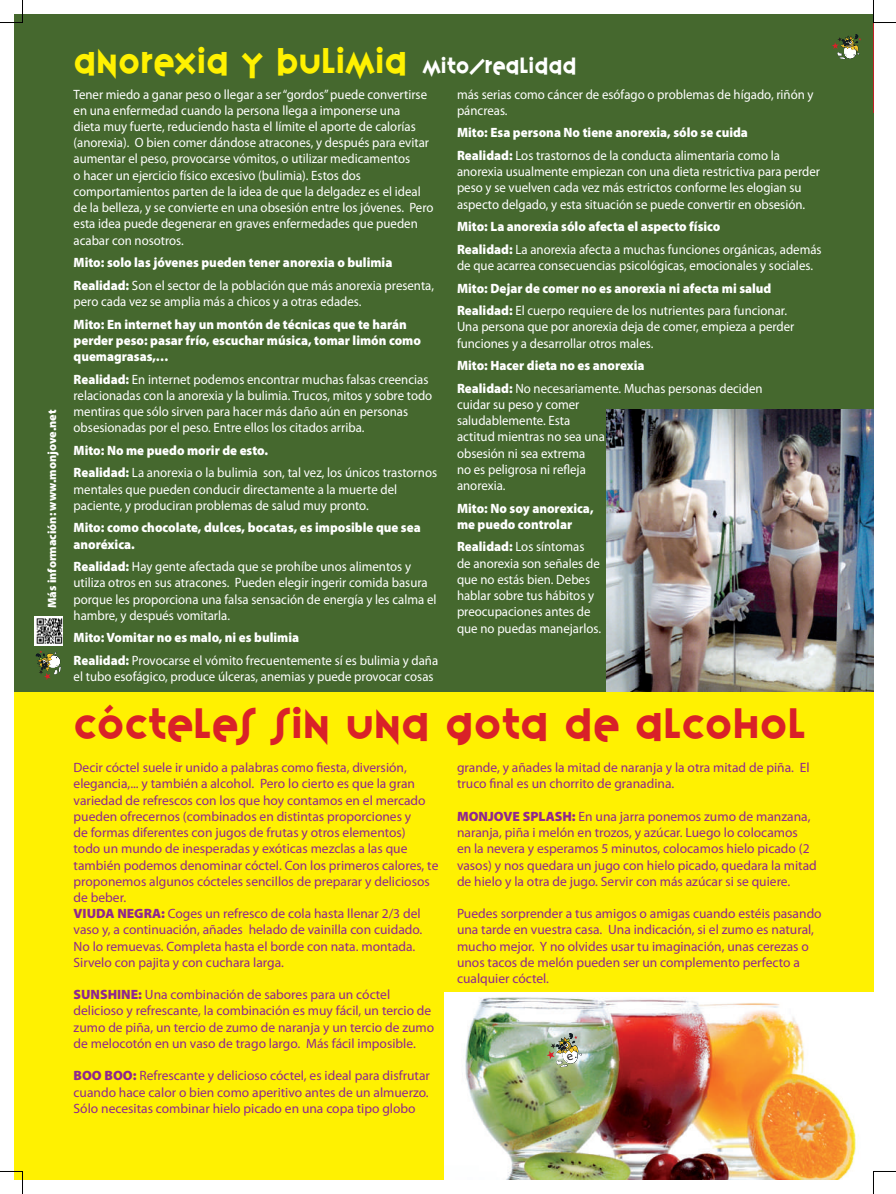
<style>
.page{position:relative;width:896px;height:1194px;background:#fff}
.page>*{position:absolute;margin:0;border:0;box-sizing:border-box;transform-origin:0 0}
.t1{font:37.5px "Variex";color:#d92128}
.t2{font:31.5px "Variex";color:#fff101;scale:.95 1}
.t3{font:13.5px/16.2px "Myriad Pro";color:#fff;scale:.95 1}
.t4{font:13.5px/16.2px "Myriad Pro";color:#8f278f}
.t5{font:900 13.5px/22.5px "Myriad Pro";color:#fff;scale:.95 1}
.t6{font:900 12px "Myriad Pro";color:#fff}
.s1{font-size:19.5px;color:#fff}
.s2{font-weight:400}
.s3{font-weight:900}
</style>
<div class="page">
<div style="left:14px;top:604px;width:859px;height:575px;background:#fff101"></div>
<div style="left:14px;top:14px;width:859px;height:677px;background:#45682e"></div>
<svg style="left:832px;top:34px;width:29px;height:26px"></svg>
<img style="left:35px;top:616px;width:28px;height:29px">
<svg style="left:36px;top:650px;width:25px;height:29px"></svg>
<img style="left:444px;top:992px;width:429px;height:187px">
<img style="left:606px;top:409px;width:267px;height:282px">
<svg style="left:0;top:0;width:23px;height:23px"></svg>
<svg style="left:0;top:1171px;width:23px;height:22px"></svg>
<svg style="left:873px;top:0;width:22px;height:23px"></svg>
<svg style="left:872px;top:1170px;width:23px;height:23px"></svg>
<svg style="left:546px;top:1033px;width:35px;height:33px"></svg>
<p class="t6" style="left:44px;top:608px;width:200px;rotate:-90deg">Más información: www.monjove.net</p>
<h2 class="t2" style="left:74px;top:39px;width:531px">anorexia y bulimia <span class="s1">mito/realidad</span></h2>
<p class="t3" style="left:74px;top:86px;width:380px">Tener miedo a ganar peso o llegar a ser “gordos” puede convertirse en una enfermedad cuando la persona llega a imponerse una<br>dieta muy fuerte, reduciendo hasta el límite el aporte de calorías (anorexia). O bien comer dándose atracones, y después para evitar aumentar el peso, provocarse vómitos, o utilizar medicamentos<br>o hacer un ejercicio físico excesivo (bulimia). Estos dos comportamientos parten de la idea de que la delgadez es el ideal de la belleza, y se convierte en una obsesión entre los jóvenes. Pero esta idea puede degenerar en graves enfermedades que pueden acabar con nosotros.</p>
<p class="t5" style="left:74px;top:251px;width:381px">Mito: solo las jóvenes pueden tener anorexia o bulimia<br>Realidad: <span class="s2">Son el sector de la población que más anorexia presenta,</span></p>
<p class="t3" style="left:74px;top:293px;width:304px">pero cada vez se amplia más a chicos y a otras edades.</p>
<p class="t5" style="left:74px;top:315px;width:367px;line-height:16.2px">Mito: En internet hay un montón de técnicas que te harán perder peso: pasar frío, escuchar música, tomar limón como quemagrasas,…</p>
<p class="t3" style="left:74px;top:370px;width:379px"><span class="s3">Realidad:</span> En internet podemos encontrar muchas falsas creencias relacionadas con la anorexia y la bulimia. Trucos, mitos y sobre todo mentiras que sólo sirven para hacer más daño aún en personas obsesionadas por el peso. Entre ellos los citados arriba.</p>
<p class="t3" style="left:74px;top:438px;width:384px;line-height:22.5px"><span class="s3">Mito: No me puedo morir de esto.<br>Realidad:</span> La anorexia o la bulimia son, tal vez, los únicos trastornos</p>
<p class="t3" style="left:74px;top:480px;width:342px">mentales que pueden conducir directamente a la muerte del paciente, y produciran problemas de salud muy pronto.</p>
<p class="t5" style="left:74px;top:519px;width:367px;line-height:16.2px">Mito: como chocolate, dulces, bocatas, es imposible que sea anoréxica.</p>
<p class="t3" style="left:74px;top:558px;width:383px"><span class="s3">Realidad:</span> Hay gente afectada que se prohíbe unos alimentos y utiliza otros en sus atracones. Pueden elegir ingerir comida basura porque les proporciona una falsa sensación de energía y les calma el hambre, y después vomitarla.</p>
<p class="t3" style="left:74px;top:626px;width:385px;line-height:22.5px"><span class="s3">Mito: Vomitar no es malo, ni es bulimia<br>Realidad:</span> Provocarse el vómito frecuentemente sí es bulimia y daña</p>
<p class="t3" style="left:74px;top:668px;width:380px">el tubo esofágico, produce úlceras, anemias y puede provocar cosas</p>
<p class="t3" style="left:457px;top:86px;width:377px">más serias como cáncer de esófago o problemas de hígado, riñón y páncreas.</p>
<p class="t5" style="left:457px;top:121px;width:341px">Mito: Esa persona No tiene anorexia, sólo se cuida<br>Realidad: <span class="s2">Los trastornos de la conducta alimentaria como la</span></p>
<p class="t3" style="left:457px;top:163px;width:383px">anorexia usualmente empiezan con una dieta restrictiva para perder peso y se vuelven cada vez más estrictos conforme les elogian su aspecto delgado, y esta situación se puede convertir en obsesión.</p>
<p class="t5" style="left:457px;top:215px;width:385px">Mito: La anorexia sólo afecta el aspecto físico<br>Realidad: <span class="s2">La anorexia afecta a muchas funciones orgánicas, además</span></p>
<p class="t3" style="left:457px;top:257px;width:376px">de que acarrea consecuencias psicológicas, emocionales y sociales.</p>
<p class="t5" style="left:457px;top:276px;width:349px">Mito: Dejar de comer no es anorexia ni afecta mi salud<br>Realidad: <span class="s2">El cuerpo requiere de los nutrientes para funcionar.</span></p>
<p class="t3" style="left:457px;top:318px;width:356px">Una persona que por anorexia deja de comer, empieza a perder funciones y a desarrollar otros males.</p>
<p class="t3" style="left:457px;top:354px;width:323px;line-height:22.5px"><span class="s3">Mito: Hacer dieta no es anorexia<br>Realidad:</span> No necesariamente. Muchas personas deciden</p>
<p class="t3" style="left:457px;top:396px;width:157px">cuidar su peso y comer saludablemente. Esta actitud mientras no sea una obsesión ni sea extrema<br>no es peligrosa ni refleja anorexia.</p>
<p class="t5" style="left:457px;top:499px;width:145px;line-height:16.2px">Mito: No soy anorexica, me puedo controlar</p>
<p class="t3" style="left:457px;top:538px;width:153px"><span class="s3">Realidad:</span> Los síntomas de anorexia son señales de que no estás bien. Debes hablar sobre tus hábitos y preocupaciones antes de que no puedas manejarlos.</p>
<h1 class="t1" style="left:74px;top:696px;width:733px">Cócteles sin una gota de alcohol</h1>
<p class="t4" style="left:74px;top:759px;width:366px">Decir cóctel suele ir unido a palabras como fiesta, diversión, elegancia,... y también a alcohol. Pero lo cierto es que la gran variedad de refrescos con los que hoy contamos en el mercado pueden ofrecernos (combinados en distintas proporciones y<br>de formas diferentes con jugos de frutas y otros elementos)<br>todo un mundo de inesperadas y exóticas mezclas a las que también podemos denominar cóctel. Con los primeros calores, te proponemos algunos cócteles sencillos de preparar y deliciosos de beber.<br><span class="s3">VIUDA NEGRA:</span> Coges un refresco de cola hasta llenar 2/3 del vaso y, a continuación, añades helado de vainilla con cuidado.<br>No lo remuevas. Completa hasta el borde con nata. montada.<br>Sirvelo con pajita y con cuchara larga.</p>
<p class="t4" style="left:74px;top:986px;width:362px"><span class="s3">SUNSHINE:</span> Una combinación de sabores para un cóctel delicioso y refrescante, la combinación es muy fácil, un tercio de zumo de piña, un tercio de zumo de naranja y un tercio de zumo de melocotón en un vaso de trago largo. Más fácil imposible.</p>
<p class="t4" style="left:74px;top:1067px;width:358px;text-align:justify"><span class="s3">BOO BOO:</span> Refrescante y delicioso cóctel, es ideal para disfrutar cuando hace calor o bien como aperitivo antes de un almuerzo.<br>Sólo necesitas combinar hielo picado en una copa tipo globo</p>
<p class="t4" style="left:457px;top:759px;width:354px">grande, y añades la mitad de naranja y la otra mitad de piña. El truco final es un chorrito de granadina.</p>
<p class="t4" style="left:457px;top:807px;width:361px"><span class="s3">MONJOVE SPLASH:</span> En una jarra ponemos zumo de manzana, naranja, piña i melón en trozos, y azúcar. Luego lo colocamos<br>en la nevera y esperamos 5 minutos, colocamos hielo picado (2 vasos) y nos quedara un jugo con hielo picado, quedara la mitad de hielo y la otra de jugo. Servir con más azúcar si se quiere.</p>
<p class="t4" style="left:457px;top:905px;width:366px">Puedes sorprender a tus amigos o amigas cuando estéis pasando una tarde en vuestra casa. Una indicación, si el zumo es natural, mucho mejor. Y no olvides usar tu imaginación, unas cerezas o unos tacos de melón pueden ser un complemento perfecto a cualquier cóctel.</p>
</div>
